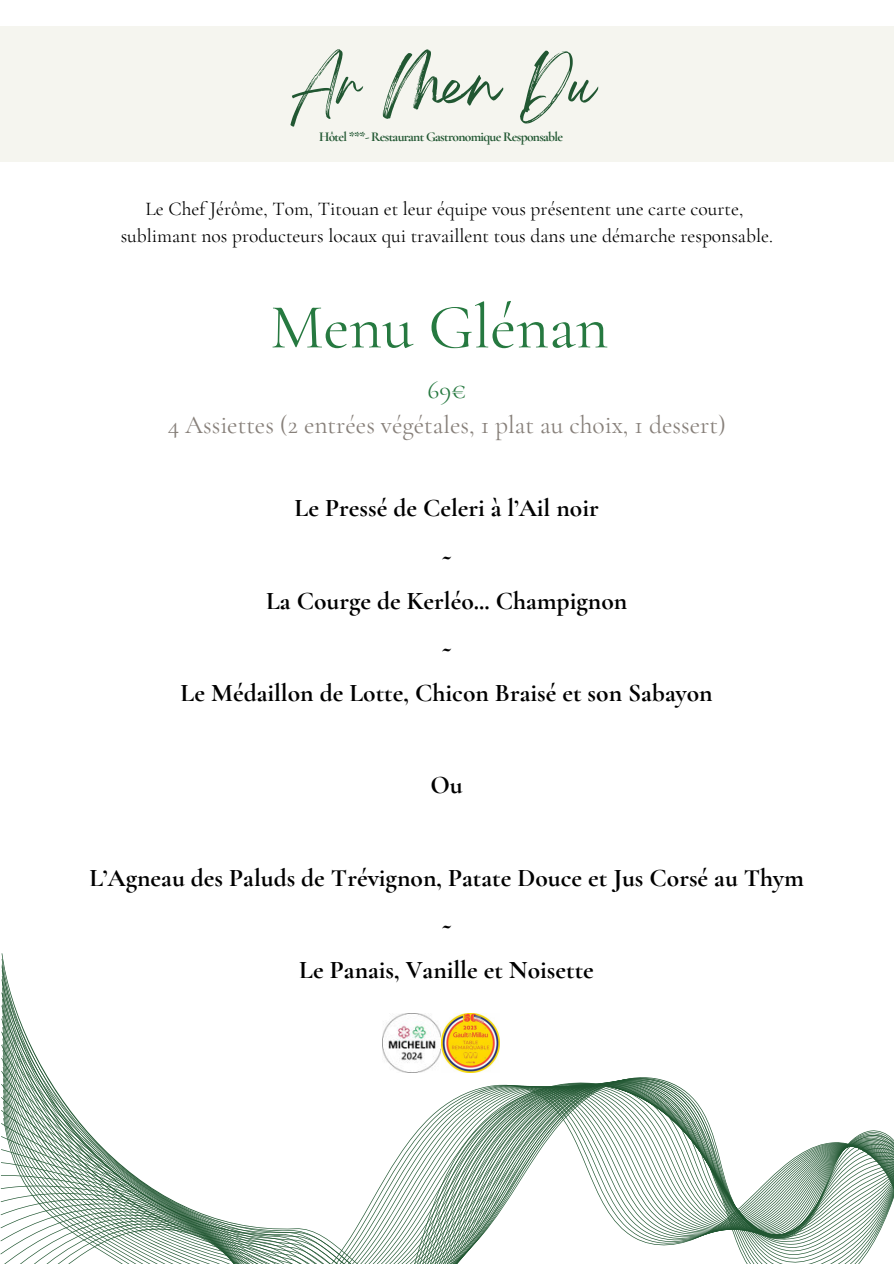
<style>
.page{position:relative;width:894px;height:1264px;background:#fff}
.page>*{position:absolute;margin:0;border:0;box-sizing:border-box;transform-origin:0 0}
.t1{font:63.6px "Cormorant Garamond";color:#267940}
.t2{font:52.5px "Breathing";color:#215732}
.t3{font:700 25.5px/46.2px "Cormorant Garamond";color:#000;text-align:center}
.t4{font:25.5px "Cormorant Garamond";color:#87807a}
.t5{font:25.5px "Cormorant Garamond";color:#267940}
.t6{font:19.5px/27px "Cormorant Garamond";color:#000;text-align:center}
.t7{font:700 13.5px "Cormorant Garamond";letter-spacing:-.05em;color:#215732}
</style>
<div class="page">
<svg style="left:0;top:1082px;width:893px;height:181px"></svg>
<div style="left:0;top:26px;width:893px;height:136px;background:#f5f5ef"></div>
<img style="left:382px;top:1013px;width:117px;height:59px">
<h2 class="t2" style="left:292px;top:69px;width:305px">Ar Men Du</h2>
<p class="t7" style="left:319px;top:129px;width:245px">Hôtel ***- Restaurant Gastronomique Responsable</p>
<p class="t6" style="left:121px;top:195px;width:653px">Le Chef Jérôme, Tom, Titouan et leur équipe vous présentent une carte courte, sublimant nos producteurs locaux qui travaillent tous dans une démarche responsable.</p>
<h1 class="t1" style="left:270px;top:288px;width:340px">Menu Glénan</h1>
<p class="t5" style="left:427px;top:374px;width:40px">69€</p>
<p class="t4" style="left:168px;top:409px;width:559px">4 Assiettes (2 entrées végétales, 1 plat au choix, 1 dessert)</p>
<p class="t3" style="left:180px;top:485px;width:533px">Le Pressé de Celeri à l’Ail noir<br>~<br>La Courge de Kerléo... Champignon<br>~<br>Le Médaillon de Lotte, Chicon Braisé et son Sabayon</p>
<p class="t3" style="left:430px;top:761px;width:34px">Ou</p>
<p class="t3" style="left:89px;top:854px;width:716px">L’Agneau des Paluds de Trévignon, Patate Douce et Jus Corsé au Thym ~<br>Le Panais, Vanille et Noisette</p>
</div>
